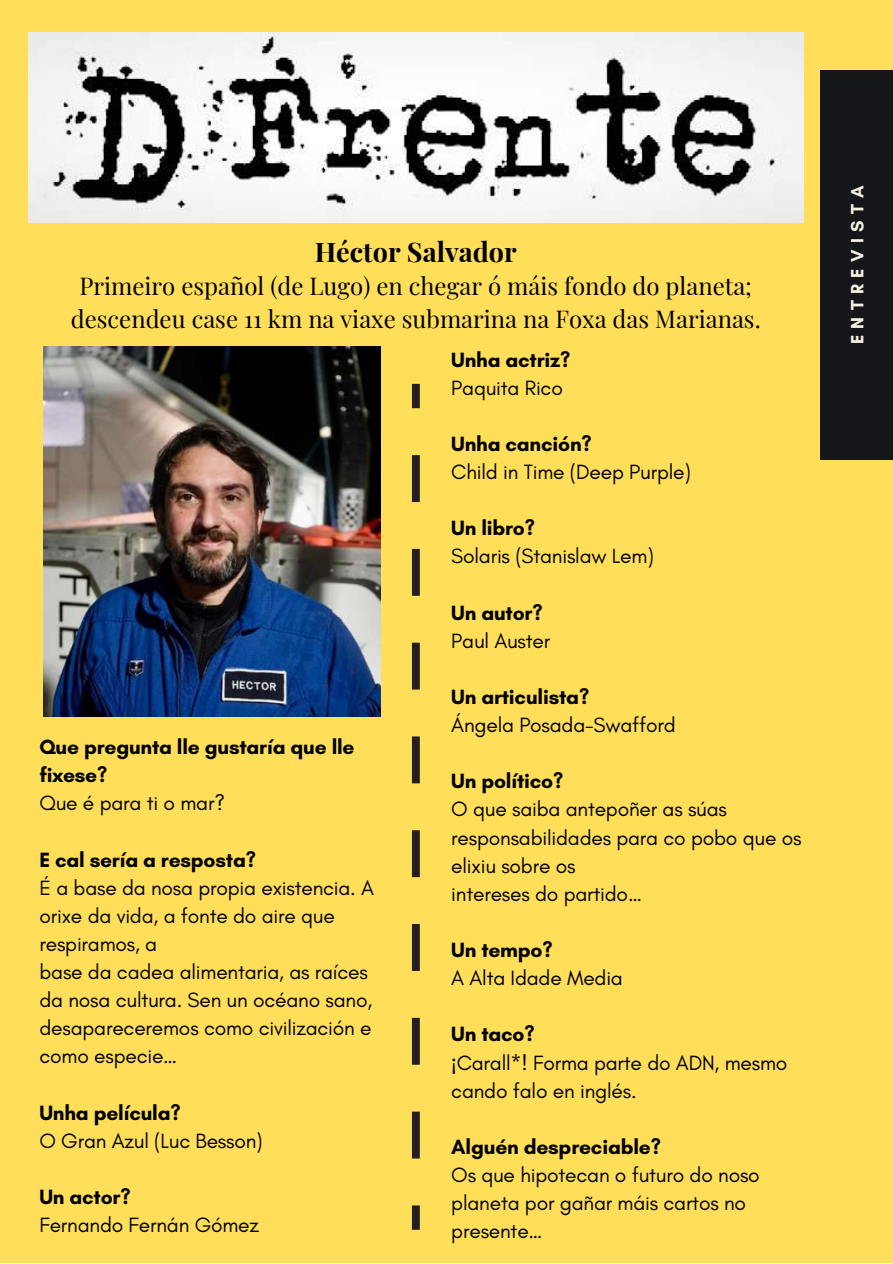
<style>
.page{position:relative;width:893px;height:1264px;background:#fff}
.page>*{position:absolute;margin:0;border:0;box-sizing:border-box;transform-origin:0 0}
.t1{font:700 27px "Playfair Display";color:#000}
.t2{font:24px/32.5px "Playfair Display";color:#000;text-align:center}
.t3{font:21px/28px "Glacial Indifference";letter-spacing:-.01em;color:#000}
.t4{font:700 21px/28px "Glacial Indifference";letter-spacing:-.01em;color:#000}
.t5{font:700 18.15px "Glacial Indifference";letter-spacing:.35em;color:#f7f0e2}
.s1{font-weight:700}
.s2{font-family:"Noto Sans"}
</style>
<div class="page">
<div style="left:0;top:0;width:892px;height:1262px;background:#ffde59"></div>
<div style="left:820px;top:70px;width:72px;height:389px;background:#14161a"></div>
<img style="left:28px;top:33px;width:775px;height:190px">
<svg style="left:412px;top:384px;width:8px;height:845px"></svg>
<img style="left:44px;top:347px;width:336px;height:369px">
<p class="t1" style="left:315px;top:232px;width:203px">Héctor Salvador</p>
<p class="t2" style="left:71px;top:269px;width:691px">Primeiro español (de Lugo) en chegar ó máis fondo do planeta; descendeu case 11 km na viaxe submarina na Foxa das Marianas.</p>
<p class="t4" style="left:39px;top:732px;width:317px">Que pregunta lle gustaría que lle fixese?</p>
<p class="t3" style="left:39px;top:789px;width:187px">Que é para ti o mar?</p>
<p class="t4" style="left:39px;top:845px;width:218px">E cal sería a resposta?</p>
<p class="t3" style="left:39px;top:873px;width:336px">É a base da nosa propia existencia. A orixe da vida, a fonte do aire que respiramos, a<br>base da cadea alimentaria, as raíces da nosa cultura. Sen un océano sano, desapareceremos como civilización e como especie…</p>
<p class="t4" style="left:39px;top:1098px;width:143px">Unha película?</p>
<p class="t3" style="left:39px;top:1126px;width:225px">O Gran Azul (Luc Besson)</p>
<p class="t4" style="left:39px;top:1182px;width:93px">Un actor?</p>
<p class="t3" style="left:39px;top:1210px;width:221px">Fernando Fernán Gómez</p>
<p class="t4" style="left:451px;top:345px;width:121px">Unha actriz?</p>
<p class="t3" style="left:451px;top:373px;width:113px">Paquita Rico</p>
<p class="t4" style="left:451px;top:429px;width:142px">Unha canción?</p>
<p class="t3" style="left:451px;top:457px;width:241px">Child in Time (Deep Purple)</p>
<p class="t4" style="left:451px;top:514px;width:85px">Un libro?</p>
<p class="t3" style="left:451px;top:542px;width:204px">Solaris (Stanislaw Lem)</p>
<p class="t4" style="left:451px;top:598px;width:93px">Un autor?</p>
<p class="t3" style="left:451px;top:626px;width:100px">Paul Auster</p>
<p class="t4" style="left:451px;top:682px;width:139px">Un articulista?</p>
<p class="t3" style="left:451px;top:710px;width:226px">Ángela Posada-Swafford</p>
<p class="t4" style="left:451px;top:767px;width:113px">Un político?</p>
<p class="t3" style="left:451px;top:795px;width:351px">O que saiba antepoñer as súas responsabilidades para co pobo que os elixiu sobre os<br>intereses do partido…</p>
<p class="t4" style="left:451px;top:935px;width:103px">Un tempo?</p>
<p class="t3" style="left:451px;top:963px;width:173px">A Alta Idade Media</p>
<p class="t3" style="left:451px;top:1020px;width:337px"><span class="s1">Un taco?<br></span><span class="s2">¡</span>Carall*! Forma parte do ADN, mesmo cando falo en inglés.</p>
<p class="t4" style="left:451px;top:1132px;width:211px">Alguén despreciable?</p>
<p class="t3" style="left:451px;top:1160px;width:310px">Os que hipotecan o futuro do noso planeta por gañar máis cartos no presente…</p>
<p class="t5" style="left:846px;top:344px;width:160px;rotate:-90deg">ENTREVISTA</p>
</div>
